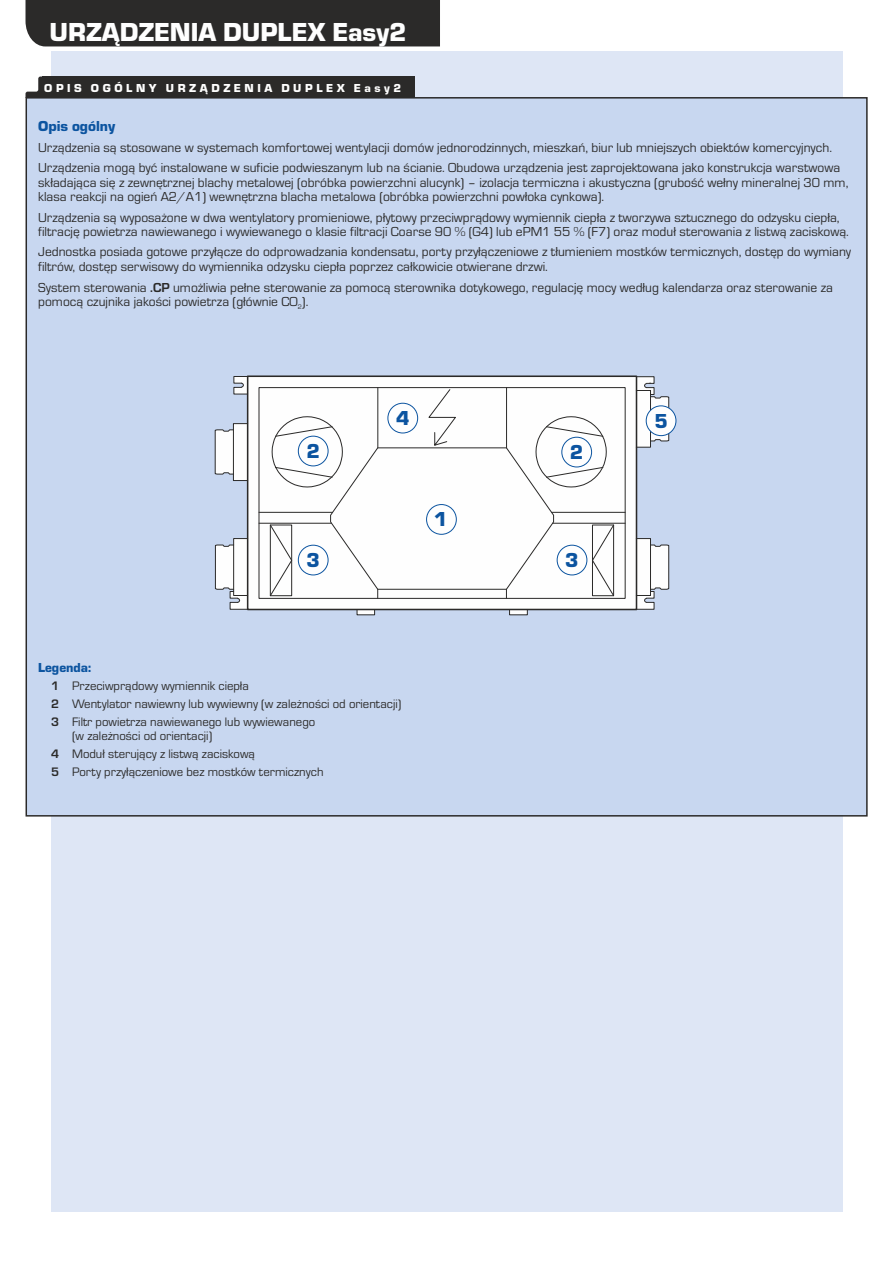
<style>
.page{position:relative;width:893px;height:1263px;background:#fff}
.page>*{position:absolute;margin:0;border:0;box-sizing:border-box;transform-origin:0 0}
.t1{font:27px "Eurostile TEE Blac";color:#fefefe}
.t2{font:21px "Eurostile TEE Blac";color:#0c54a0}
.t3{font:15px "Eurostile TEE Blac";color:#0c54a0}
.t4{font:13.5px/14.5px "Eurostile TEE";color:#2b2a29}
.t5{font:13.5px "Eurostile TEE Blac";color:#0c54a0}
.t6{font:12.75px/18px "Eurostile TEE";color:#2b2a29}
.t7{font:12px "Eurostile TEE Blac";letter-spacing:.3em;color:#fefefe}
.s1{font-weight:700}
</style>
<div class="page">
<div style="left:51px;top:51px;width:791px;height:1161px;background:#dee6f5"></div>
<div style="left:25px;top:96px;width:843px;height:721px;background:#c8d7f0"></div>
<svg style="left:26px;top:77px;width:16px;height:21px"></svg>
<div style="left:42px;top:77px;width:372px;height:21px;background:#2b2a29"></div>
<div style="left:26px;top:0;width:414px;height:46px;background:#2b2a29"></div>
<svg style="left:215px;top:376px;width:454px;height:239px;background:#d8e0eb"></svg>
<hr style="left:259px;top:523px;width:72px;height:1px;background:#2b2a29">
<hr style="left:259px;top:512px;width:74px;height:1px;background:#2b2a29">
<svg style="left:214px;top:429px;width:19px;height:46px"></svg>
<div style="left:233px;top:423px;width:15px;height:58px;border:1px solid #2b2a29"></div>
<svg style="left:233px;top:376px;width:15px;height:19px"></svg>
<div style="left:233px;top:538px;width:15px;height:58px;border:1px solid #2b2a29"></div>
<svg style="left:215px;top:544px;width:33px;height:66px;background:#dadde0"></svg>
<div style="left:509px;top:609px;width:19px;height:6px;border:1px solid #2b2a29"></div>
<svg style="left:269px;top:376px;width:400px;height:234px;background:#f0f0f1"></svg>
<div style="left:426px;top:504px;width:31px;height:31px;background:#fefefe;border:1px solid #0c54a0;border-radius:50%"></div>
<div style="left:298px;top:436px;width:30px;height:30px;background:#fefefe;border:1px solid #0c54a0;border-radius:50%"></div>
<div style="left:298px;top:545px;width:30px;height:30px;background:#fefefe;border:1px solid #0c54a0;border-radius:50%"></div>
<div style="left:646px;top:405px;width:30px;height:31px;background:#fefefe;border:1px solid #0c54a0;border-radius:50%"></div>
<div style="left:387px;top:403px;width:31px;height:30px;background:#fefefe;border:1px solid #0c54a0;border-radius:50%"></div>
<div style="left:561px;top:437px;width:31px;height:30px;background:#fefefe;border:1px solid #0c54a0;border-radius:50%"></div>
<div style="left:557px;top:545px;width:30px;height:30px;background:#fefefe;border:1px solid #0c54a0;border-radius:50%"></div>
<h1 class="t1" style="left:50px;top:23px;width:358px">URZĄDZENIA DUPLEX Easy2</h1>
<p class="t7" style="left:44px;top:84px;width:358px">OPIS OGÓLNY URZĄDZENIA DUPLEX Easy2</p>
<p class="t3" style="left:38px;top:121px;width:78px">Opis ogólny</p>
<p class="t4" style="left:38px;top:139px;width:803px;line-height:20.4px">Urządzenia są stosowane w systemach komfortowej wentylacji domów jednorodzinnych, mieszkań, biur lub mniejszych obiektów komercyjnych.<br>Urządzenia mogą być instalowane w suficie podwieszanym lub na ścianie. Obudowa urządzenia jest zaprojektowana jako konstrukcja warstwowa</p>
<p class="t4" style="left:38px;top:176px;width:812px">składająca się z zewnętrznej blachy metalowej (obróbka powierzchni alucynk) – izolacja termiczna i akustyczna (grubość wełny mineralnej 30 mm, klasa reakcji na ogień A2/A1) wewnętrzna blacha metalowa (obróbka powierzchni powłoka cynkowa).</p>
<p class="t4" style="left:38px;top:211px;width:812px">Urządzenia są wyposażone w dwa wentylatory promieniowe, płytowy przeciwprądowy wymiennik ciepła z tworzywa sztucznego do odzysku ciepła, filtrację powietrza nawiewanego i wywiewanego o klasie filtracji Coarse 90 % (G4) lub ePM1 55 % (F7) oraz moduł sterowania z listwą zaciskową.</p>
<p class="t4" style="left:38px;top:246px;width:814px">Jednostka posiada gotowe przyłącze do odprowadzania kondensatu, porty przyłączeniowe z tłumieniem mostków termicznych, dostęp do wymiany filtrów, dostęp serwisowy do wymiennika odzysku ciepła poprzez całkowicie otwierane drzwi.</p>
<p class="t4" style="left:38px;top:281px;width:796px">System sterowania <span class="s1">.CP</span> umożliwia pełne sterowanie za pomocą sterownika dotykowego, regulację mocy według kalendarza oraz sterowanie za pomocą czujnika jakości powietrza (głównie CO ).<sub>2</sub></p>
<h2 class="t2" style="left:306px;top:444px;width:15px">2</h2>
<h2 class="t2" style="left:306px;top:553px;width:15px">3</h2>
<h2 class="t2" style="left:396px;top:411px;width:15px">4</h2>
<h2 class="t2" style="left:654px;top:414px;width:15px">5</h2>
<h2 class="t2" style="left:570px;top:445px;width:15px">2</h2>
<h2 class="t2" style="left:434px;top:512px;width:15px">1</h2>
<h2 class="t2" style="left:565px;top:553px;width:15px">3</h2>
<p class="t5" style="left:38px;top:663px;width:55px">Legenda:</p>
<p class="t6" style="left:51px;top:678px;width:352px"><span class="s1">1</span> Przeciwprądowy wymiennik ciepła<br><span class="s1">2</span> Wentylator nawiewny lub wywiewny (w zależności od orientacji)<br><span class="s1">3</span> Filtr powietrza nawiewanego lub wywiewanego</p>
<p class="t6" style="left:51px;top:728px;width:274px;text-indent:21px">(w zależności od orientacji)<br><span class="s1">4</span> Moduł sterujący z listwą zaciskową<br><span class="s1">5</span> Porty przyłączeniowe bez mostków termicznych</p>
</div>
